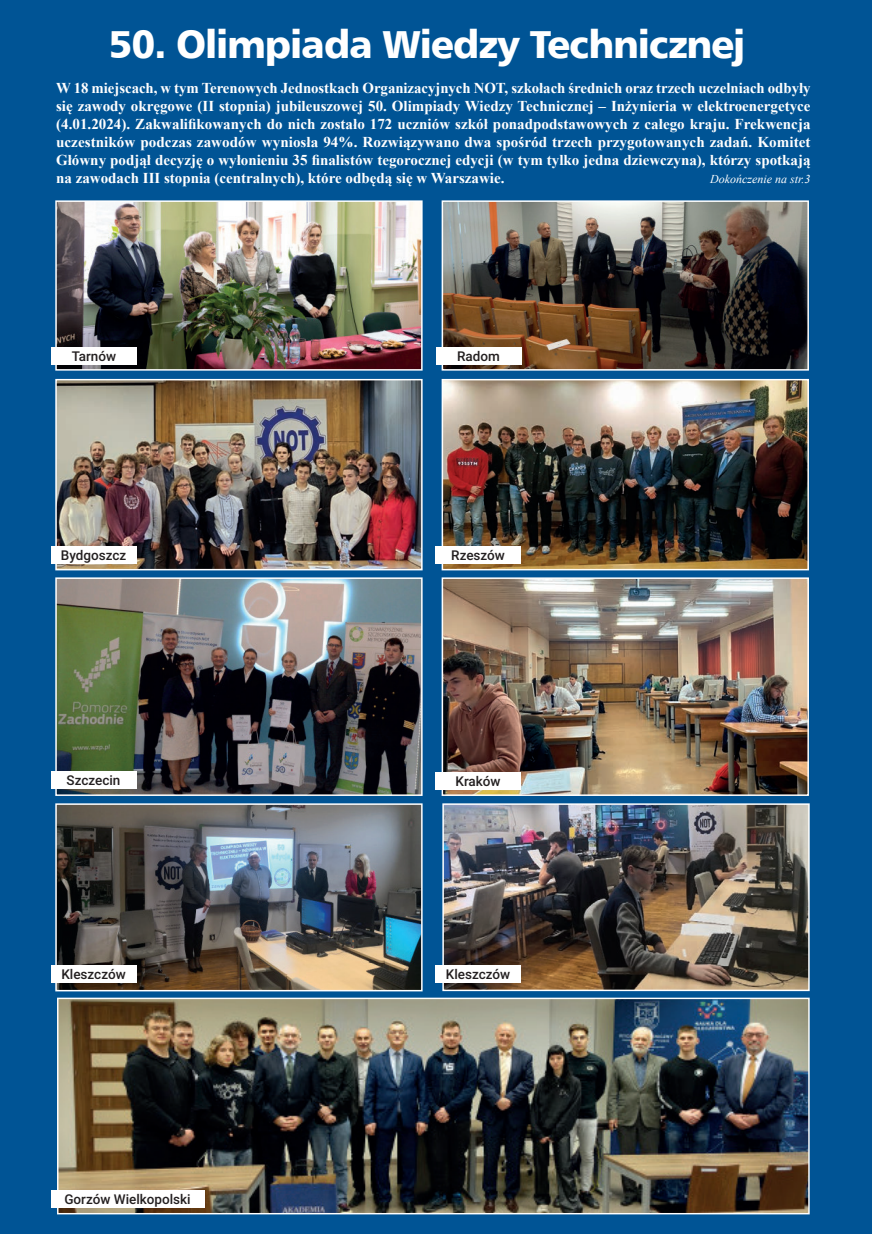
<style>
.page{position:relative;width:872px;height:1234px;background:#fff}
.page>*{position:absolute;margin:0;border:0;box-sizing:border-box;transform-origin:0 0}
.t1{font:39px "Humnst 777 Blk EU";letter-spacing:-.03em;color:#fff}
.t2{font:700 15px/18px "Times New Roman";color:#fff;text-align:justify}
.t3{font:500 13.5px "Roboto";color:#231f20}
.t4{font:italic 12px "Times New Roman";color:#fff}
</style>
<div class="page">
<div style="left:0;top:0;width:872px;height:1233px;background:#005495"></div>
<img style="left:445px;top:806px;width:361px;height:181px">
<div style="left:442px;top:803px;width:367px;height:187px;border:2px solid #fff"></div>
<img style="left:58px;top:806px;width:361px;height:182px">
<div style="left:55px;top:803px;width:367px;height:188px;border:2px solid #fff"></div>
<img style="left:59px;top:999px;width:748px;height:213px">
<div style="left:57px;top:997px;width:752px;height:217px;border:1px solid #fff"></div>
<img style="left:58px;top:382px;width:361px;height:185px">
<div style="left:55px;top:379px;width:367px;height:191px;border:2px solid #fff"></div>
<img style="left:58px;top:580px;width:361px;height:212px">
<div style="left:55px;top:577px;width:367px;height:218px;border:2px solid #fff"></div>
<img style="left:444px;top:580px;width:362px;height:212px">
<div style="left:441px;top:577px;width:368px;height:218px;border:2px solid #fff"></div>
<img style="left:444px;top:203px;width:362px;height:164px">
<div style="left:441px;top:200px;width:368px;height:170px;border:2px solid #fff"></div>
<img style="left:58px;top:203px;width:361px;height:164px">
<div style="left:55px;top:200px;width:367px;height:170px;border:2px solid #fff"></div>
<img style="left:444px;top:382px;width:362px;height:185px">
<div style="left:441px;top:379px;width:368px;height:191px;border:2px solid #fff"></div>
<div style="left:51px;top:347px;width:85px;height:17px;background:#fff"></div>
<div style="left:436px;top:347px;width:85px;height:17px;background:#fff"></div>
<div style="left:51px;top:546px;width:85px;height:17px;background:#fff"></div>
<div style="left:435px;top:546px;width:85px;height:17px;background:#fff"></div>
<div style="left:51px;top:771px;width:85px;height:17px;background:#fff"></div>
<div style="left:435px;top:772px;width:85px;height:17px;background:#fff"></div>
<div style="left:51px;top:965px;width:85px;height:17px;background:#fff"></div>
<div style="left:435px;top:965px;width:85px;height:17px;background:#fff"></div>
<div style="left:51px;top:1190px;width:153px;height:17px;background:#fff"></div>
<h1 class="t1" style="left:109px;top:19px;width:638px">50. Olimpiada Wiedzy Technicznej</h1>
<p class="t2" style="left:56px;top:79px;width:756px">W 18 miejscach, w tym Terenowych Jednostkach Organizacyjnych NOT, szkołach średnich oraz trzech uczelniach odbyły się zawody okręgowe (II stopnia) jubileuszowej 50. Olimpiady Wiedzy Technicznej – Inżynieria w elektroenergetyce (4.01.2024). Zakwalifikowanych do nich zostało 172 uczniów szkół ponadpodstawowych z całego kraju. Frekwencja uczestników podczas zawodów wyniosła 94%. Rozwiązywano dwa spośród trzech przygotowanych zadań. Komitet Główny podjął decyzję o wyłonieniu 35 finalistów tegorocznej edycji (w tym tylko jedna dziewczyna), którzy spotkają na zawodach III stopnia (centralnych), które odbędą się w Warszawie.</p>
<p class="t4" style="left:710px;top:171px;width:102px">Dokończenie na str.3</p>
<p class="t3" style="left:72px;top:347px;width:46px">Tarnów</p>
<p class="t3" style="left:457px;top:347px;width:44px">Radom</p>
<p class="t3" style="left:61px;top:545px;width:67px">Bydgoszcz</p>
<p class="t3" style="left:451px;top:545px;width:55px">Rzeszów</p>
<p class="t3" style="left:67px;top:771px;width:55px">Szczecin</p>
<p class="t3" style="left:455px;top:771px;width:47px">Kraków</p>
<p class="t3" style="left:61px;top:964px;width:66px">Kleszczów</p>
<p class="t3" style="left:446px;top:964px;width:66px">Kleszczów</p>
<p class="t3" style="left:64px;top:1189px;width:128px">Gorzów Wielkopolski</p>
</div>
